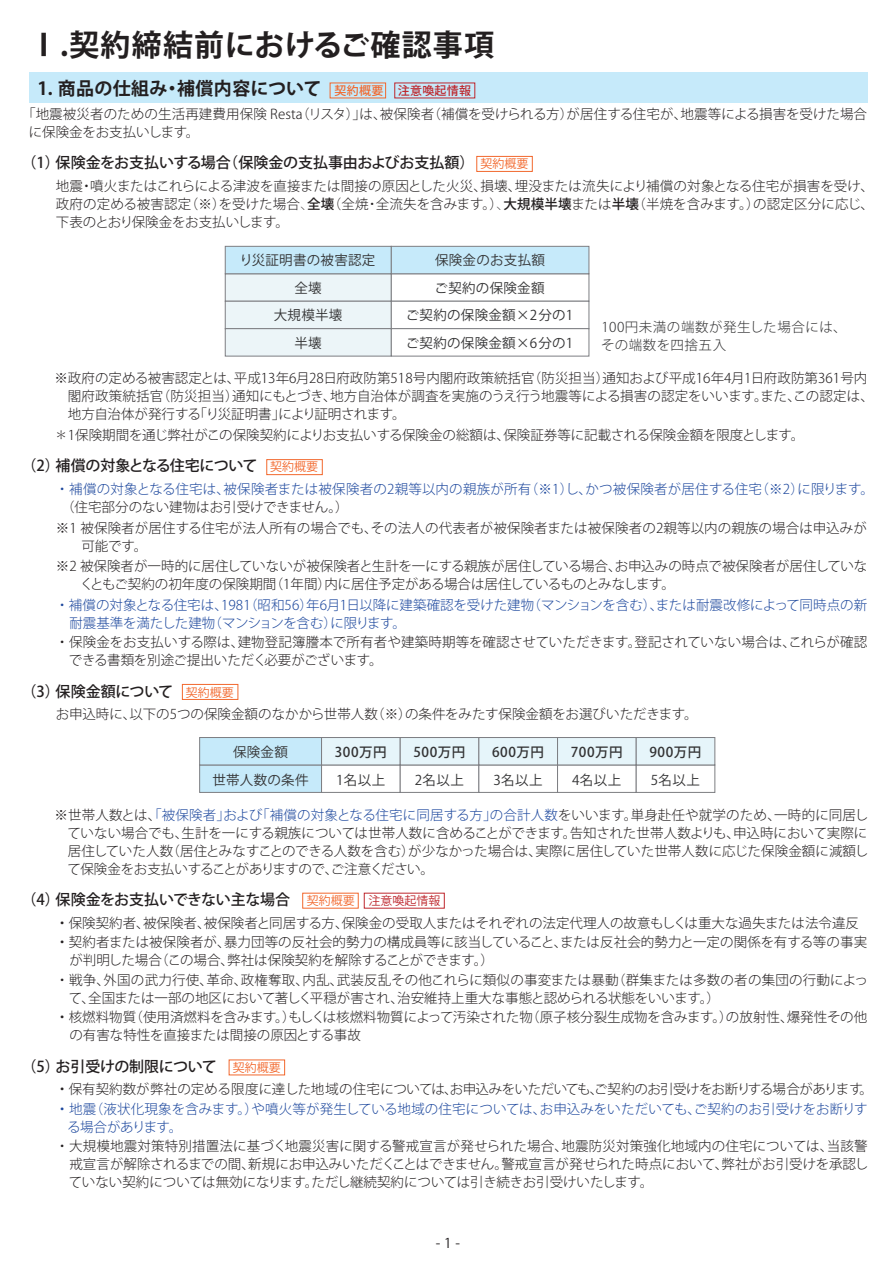
<style>
.page{position:relative;width:895px;height:1265px;background:#fff}
.page>*{position:absolute;margin:0;border:0;box-sizing:border-box;transform-origin:0 0}
.t1{font:700 30px "Koz Go Pr 6 N";letter-spacing:.04em;color:#231f20}
.t2{font:700 18px "Koz Go Pro";letter-spacing:.015em;color:#231f20}
.t3{font:500 15px "Koz Go Pro";letter-spacing:-.01em;color:#231f20}
.t4{font:300 13.5px/18px "Koz Go Pro";color:#231f20}
.t5{font:300 13.5px/18px "Koz Go Pro";letter-spacing:.005em;color:#1c479d}
.t6{font:13.5px/27.3px "Koz Go Pr 6 N";letter-spacing:.02em;color:#333334;text-align:center}
.t7{font:300 13.5px/18px "Koz Go Pr 6 N";letter-spacing:.04em;color:#333334}
.t8{font:500 13.5px "Koz Go Pr 6 N";letter-spacing:.04em;color:#333334}
.t9{font:300 13.5px "Koz Go Pro";letter-spacing:-.04em;color:#1c479d}
.t10{font:13.5px "Koz Go Pro";color:#231f20}
.s1{font-weight:500;font-size:12px;color:#f2682d}
.s2{font-weight:500;font-size:12px;color:#be272d}
.s3{font-weight:400;font-size:12px;color:#f2682d}
.s4{font-weight:200}
.s5{font-weight:500}
.s6{color:#1c479d}
.s7{font-weight:400;font-size:13.5px}
.s8{font-weight:400;font-size:12px;color:#be272d}
.s9{font-weight:400}
.s10{font-weight:400;color:#1c479d}
</style>
<div class="page">
<div style="left:225px;top:273px;width:166px;height:28px;background:#ecf5f8"></div>
<div style="left:225px;top:301px;width:166px;height:28px;background:#ecf5f8;border:1px solid #7d7e82"></div>
<div style="left:225px;top:328px;width:166px;height:28px;background:#ecf5f8;border:1px solid #7d7e82"></div>
<div style="left:225px;top:246px;width:166px;height:28px;background:#c6eafa;border:1px solid #7d7e82"></div>
<div style="left:391px;top:301px;width:198px;height:28px;background:#fff;border:1px solid #7d7e82"></div>
<div style="left:391px;top:328px;width:198px;height:28px;background:#fff;border:1px solid #7d7e82"></div>
<div style="left:391px;top:246px;width:198px;height:28px;background:#c6eafa;border:1px solid #7d7e82"></div>
<div style="left:199px;top:764px;width:123px;height:28px;background:#c6eafa;border:1px solid #7d7e82"></div>
<div style="left:199px;top:737px;width:123px;height:28px;background:#c6eafa;border:1px solid #7d7e82"></div>
<div style="left:321px;top:764px;width:79px;height:28px;background:#fff;border:1px solid #7d7e82"></div>
<div style="left:321px;top:737px;width:79px;height:28px;background:#e6f5fa;border:1px solid #7d7e82"></div>
<div style="left:400px;top:764px;width:79px;height:28px;background:#fff;border:1px solid #7d7e82"></div>
<div style="left:400px;top:737px;width:79px;height:28px;background:#e6f5fa;border:1px solid #7d7e82"></div>
<div style="left:478px;top:764px;width:79px;height:28px;background:#fff;border:1px solid #7d7e82"></div>
<div style="left:478px;top:737px;width:79px;height:28px;background:#e6f5fa;border:1px solid #7d7e82"></div>
<div style="left:557px;top:764px;width:79px;height:28px;background:#fff;border:1px solid #7d7e82"></div>
<div style="left:557px;top:737px;width:79px;height:28px;background:#e6f5fa;border:1px solid #7d7e82"></div>
<div style="left:636px;top:764px;width:79px;height:28px;background:#fff;border:1px solid #7d7e82"></div>
<div style="left:636px;top:737px;width:79px;height:28px;background:#e6f5fa;border:1px solid #7d7e82"></div>
<div style="left:29px;top:72px;width:838px;height:31px;background:#c6eafa"></div>
<div style="left:266px;top:459px;width:56px;height:16px;border:1px solid #f2682d"></div>
<div style="left:476px;top:156px;width:56px;height:16px;border:1px solid #f2682d"></div>
<div style="left:182px;top:684px;width:56px;height:15px;border:1px solid #f2682d"></div>
<h1 class="t1" style="left:29px;top:28px;width:467px">Ⅰ.契約締結前におけるご確認事項</h1>
<h2 class="t2" style="left:38px;top:77px;width:435px">1．商品の仕組み・補償内容について <span class="s1">契約概要</span> <span class="s2">注意喚起情報</span></h2>
<p class="t4" style="left:29px;top:105px;width:839px;text-indent:-7px">「地震被災者のための生活再建費用保険 Resta（リスタ）」は、被保険者（補償を受けられる方）が居住する住宅が、地震等による損害を受けた場合に保険金をお支払いします。</p>
<p class="t3" style="left:21px;top:153px;width:508px">（1）保険金をお支払いする場合（保険金の支払事由およびお支払額）<span class="s3">契約概要</span></p>
<p class="t4" style="left:56px;top:177px;width:819px;text-align:justify">地震・噴火またはこれらによる津波を直接または間接の原因とした火災、損壊、埋没または流失により補償の対象となる住宅が損害を受け、政府の定める被害認定（※）を受けた場合<span class="s4">、</span><span class="s5">全壊</span>（全焼<span class="s4">・</span>全流失を含みます。）<span class="s4">、</span><span class="s5">大規模半壊</span>または<span class="s5">半壊</span>（半焼を含みます。）の認定区分に応じ、下表のとおり保険金をお支払いします。</p>
<p class="t6" style="left:239px;top:247px;width:137px">り災証明書の被害認定</p>
<p class="t6" style="left:435px;top:247px;width:111px">保険金のお支払額</p>
<p class="t6" style="left:274px;top:275px;width:70px">全壊<br>大規模半壊半壊</p>
<p class="t6" style="left:406px;top:275px;width:169px">ご契約の保険金額<br>ご契約の保険金額×2分の1ご契約の保険金額×6分の1</p>
<p class="t7" style="left:601px;top:319px;width:247px">100円未満の端数が発生した場合には、その端数を四捨五入</p>
<p class="t4" style="left:68px;top:369px;width:807px;text-indent:-14px">※政府の定める被害認定とは、平成13年6月28日府政防第518号内閣府政策統括官（防災担当）通知および平成16年4月1日府政防第361号内閣府政策統括官（防災担当）通知にもとづき、地方自治体が調査を実施のうえ行う地震等による損害の認定をいいます。また、この認定は、地方自治体が発行する「り災証明書」により証明されます。</p>
<p class="t4" style="left:54px;top:426px;width:751px">＊1保険期間を通じ弊社がこの保険契約によりお支払いする保険金の総額は、保険証券等に記載される保険金額を限度とします。</p>
<p class="t3" style="left:21px;top:456px;width:298px">（2）補償の対象となる住宅について <span class="s3">契約概要</span></p>
<p class="t5" style="left:55px;top:480px;width:820px">・ 補償の対象となる住宅は、被保険者または被保険者の2親等以内の親族が所有（※1）し、かつ被保険者が居住する住宅（※2）に限ります。</p>
<p class="t4" style="left:56px;top:496px;width:812px;line-height:21px;text-indent:5px">（住宅部分のない建物はお引受けできません。）<br>※1 被保険者が居住する住宅が法人所有の場合でも、その法人の代表者が被保険者または被保険者の2親等以内の親族の場合は申込みが</p>
<p class="t4" style="left:56px;top:536px;width:812px;line-height:19.5px;text-indent:26px">可能です。<br>※2 被保険者が一時的に居住していないが被保険者と生計を一にする親族が居住している場合、お申込みの時点で被保険者が居住していな</p>
<p class="t4" style="left:80px;top:574px;width:596px">くともご契約の初年度の保険期間（1年間）内に居住予定がある場合は居住しているものとみなします。</p>
<p class="t5" style="left:69px;top:595px;width:799px;text-indent:-14px">・ 補償の対象となる住宅は、1981（昭和56）年6月1日以降に建築確認を受けた建物（マンションを含む）、または耐震改修によって同時点の新耐震基準を満たした建物（マンションを含む）に限ります。</p>
<p class="t4" style="left:69px;top:633px;width:799px;text-indent:-13px">・ 保険金をお支払いする際は、建物登記簿謄本で所有者や建築時期等を確認させていただきます。登記されていない場合は、これらが確認できる書類を別途ご提出いただく必要がございます。</p>
<p class="t3" style="left:21px;top:681px;width:214px">（3）保険金額について <span class="s3">契約概要</span></p>
<p class="t4" style="left:56px;top:705px;width:643px">お申込時に、以下の5つの保険金額のなかから世帯人数（※）の条件をみたす保険金額をお選びいただきます。</p>
<p class="t6" style="left:212px;top:738px;width:98px;line-height:27.8px">保険金額<br>世帯人数の条件</p>
<p class="t8" style="left:335px;top:744px;width:53px">300万円</p>
<p class="t6" style="left:336px;top:766px;width:51px">1名以上</p>
<p class="t8" style="left:413px;top:744px;width:53px">500万円</p>
<p class="t6" style="left:414px;top:766px;width:51px">2名以上</p>
<p class="t8" style="left:492px;top:744px;width:53px">600万円</p>
<p class="t6" style="left:493px;top:766px;width:51px">3名以上</p>
<p class="t8" style="left:570px;top:744px;width:53px">700万円</p>
<p class="t6" style="left:572px;top:766px;width:51px">4名以上</p>
<p class="t8" style="left:649px;top:744px;width:53px">900万円</p>
<p class="t6" style="left:650px;top:766px;width:51px">5名以上</p>
<p class="t4" style="left:67px;top:805px;width:802px;text-align:justify;text-indent:-13px">※世帯人数とは、<span class="s6">「被保険者」および「補償の対象となる住宅に同居する方」の合計人数</span>をいいます。単身赴任や就学のため、一時的に同居していない場合でも、生計を一にする親族については世帯人数に含めることができます。告知された世帯人数よりも、申込時において実際に居住していた人数（居住とみなすことのできる人数を含む）が少なかった場合は、実際に居住していた世帯人数に応じた保険金額に減額して保険金をお支払いすることがありますので、ご注意ください。</p>
<p class="t3" style="left:21px;top:890px;width:420px">（4）保険金をお支払いできない主な場合 <span class="s7">　</span><span class="s3">契約概要</span> <span class="s8">注意喚起情報</span></p>
<p class="t4" style="left:55px;top:913px;width:813px;line-height:19.5px"><span class="s9">・</span> 保険契約者、被保険者、被保険者と同居する方、保険金の受取人またはそれぞれの法定代理人の故意もしくは重大な過失または法令違反<span class="s9">・</span> 契約者または被保険者が、暴力団等の反社会的勢力の構成員等に該当していること、または反社会的勢力と一定の関係を有する等の事実</p>
<p class="t4" style="left:55px;top:950px;width:814px;line-height:19.5px;text-indent:14px">が判明した場合（この場合、弊社は保険契約を解除することができます。）<br>・ 戦争、外国の武力行使、革命、政権奪取、内乱、武装反乱その他これらに類似の事変または暴動（群集または多数の者の集団の行動によっ</p>
<p class="t4" style="left:55px;top:988px;width:813px;line-height:19.5px;text-indent:13px">て、全国または一部の地区において著しく平穏が害され、治安維持上重大な事態と認められる状態をいいます。）<br><span class="s9">・</span> 核燃料物質（使用済燃料を含みます。）もしくは核燃料物質によって汚染された物（原子核分裂生成物を含みます。）の放射性、爆発性その他</p>
<p class="t4" style="left:69px;top:1026px;width:293px">の有害な特性を直接または間接の原因とする事故</p>
<p class="t3" style="left:21px;top:1056px;width:261px">（5）お引受けの制限について <span class="s3">契約概要</span></p>
<p class="t4" style="left:55px;top:1079px;width:818px;line-height:19.5px"><span class="s9">・</span> 保有契約数が弊社の定める限度に達した地域の住宅については、お申込みをいただいても、ご契約のお引受けをお断りする場合があります。<span class="s10">・</span> <span class="s6">地震（液状化現象を含みます。）や噴火等が発生している地域の住宅については、お申込みをいただいても、ご契約のお引受けをお断りす</span></p>
<p class="t9" style="left:67px;top:1117px;width:117px">る場合があります。</p>
<p class="t4" style="left:69px;top:1137px;width:800px;text-align:justify;text-indent:-13px">・大規模地震対策特別措置法に基づく地震災害に関する警戒宣言が発せられた場合、地震防災対策強化地域内の住宅については、当該警戒宣言が解除されるまでの間、新規にお申込みいただくことはできません。警戒宣言が発せられた時点において、弊社がお引受けを承認していない契約については無効になります。ただし継続契約については引き続きお引受けいたします。</p>
<p class="t10" style="left:436px;top:1234px;width:26px">- 1 -</p>
</div>
